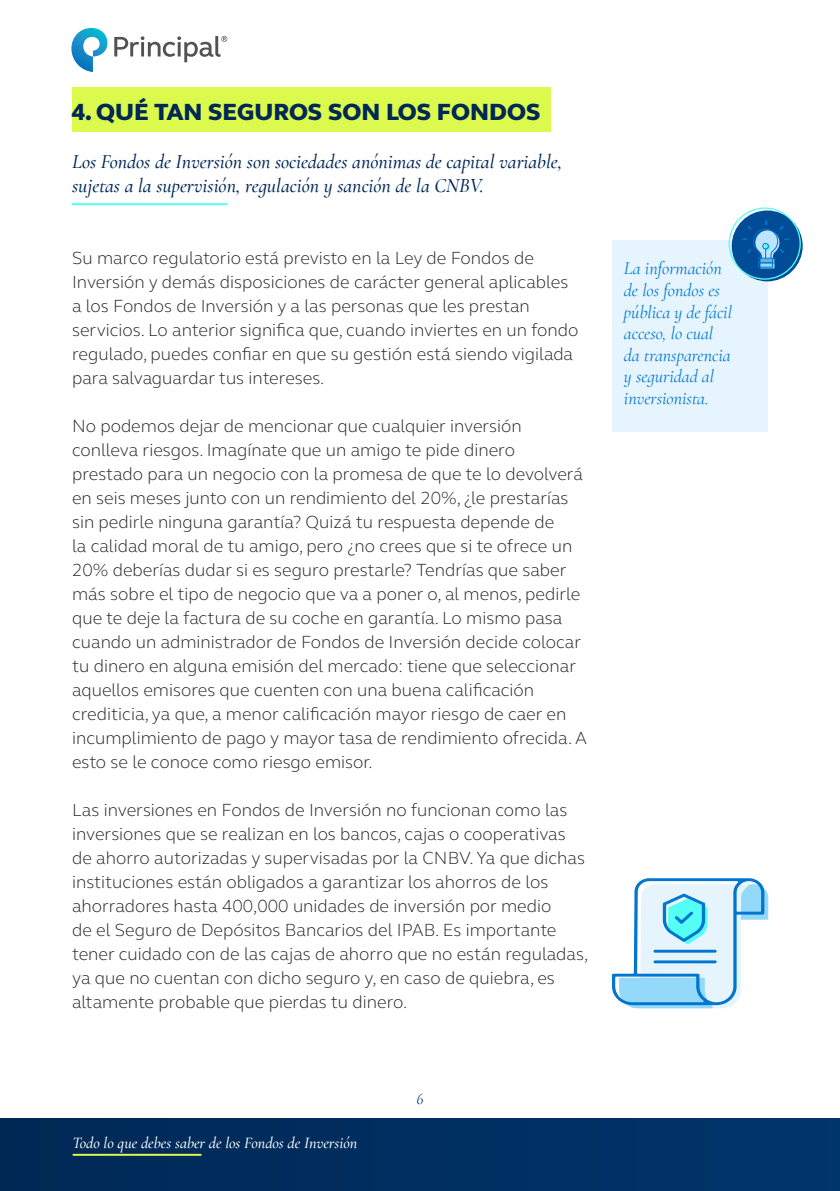
<style>
.page{position:relative;width:840px;height:1191px;background:#fff}
.page>*{position:absolute;margin:0;border:0;box-sizing:border-box;transform-origin:0 0}
.t1{font:800 24px "FS Elliot Pro";color:#002855}
.t2{font:italic 500 20px/24px "Cormorant Infant";color:#002855}
.t3{font:300 18px/24px "FS Elliot Pro";color:#222}
.t4{font:italic 18px/21.6px "Cormorant Infant";color:#0076cf}
.t5{font:italic 500 16px "Cormorant Infant";color:#fff}
.t6{font:italic 300 16px "Cormorant Infant";color:#002855}
</style>
<div class="page">
<div style="left:0;top:1119px;width:839px;height:72px;background:#002e61"></div>
<hr style="left:73px;top:1153px;width:128px;height:2px;background:#dcf94d">
<svg style="left:71px;top:28px;width:36px;height:44px"></svg>
<svg style="left:114px;top:36px;width:113px;height:26px"></svg>
<div style="left:72px;top:87px;width:478px;height:44px;background:#dcf94d"></div>
<div style="left:611px;top:240px;width:156px;height:192px;background:#e5f4fd"></div>
<svg style="left:731px;top:210px;width:71px;height:71px;background:#0f5fa1"></svg>
<div style="left:728px;top:207px;width:72px;height:73px;border:1px solid #55fff5;border-radius:50%"></div>
<svg style="left:742px;top:220px;width:46px;height:48px;background:#2a74b4"></svg>
<hr style="left:72px;top:203px;width:155px;height:2px;background:#55fff5">
<svg style="left:612px;top:878px;width:155px;height:130px"></svg>
<hr style="left:653px;top:949px;width:63px;height:3px;background:#0076cf;border-radius:2px">
<hr style="left:653px;top:960px;width:63px;height:3px;background:#0076cf;border-radius:2px">
<h1 class="t1" style="left:71px;top:96px;width:470px">4. QUÉ TAN SEGUROS SON LOS FONDOS</h1>
<p class="t2" style="left:72px;top:150px;width:491px">Los Fondos de Inversión son sociedades anónimas de capital variable, sujetas a la supervisión, regulación y sanción de la CNBV.</p>
<p class="t3" style="left:72px;top:245px;width:507px">Su marco regulatorio está previsto en la Ley de Fondos de Inversión y demás disposiciones de carácter general aplicables a los Fondos de Inversión y a las personas que les prestan servicios. Lo anterior significa que, cuando inviertes en un fondo regulado, puedes confiar en que su gestión está siendo vigilada para salvaguardar tus intereses.</p>
<p class="t3" style="left:72px;top:413px;width:516px">No podemos dejar de mencionar que cualquier inversión conlleva riesgos. Imagínate que un amigo te pide dinero prestado para un negocio con la promesa de que te lo devolverá en seis meses junto con un rendimiento del 20%, ¿le prestarías sin pedirle ninguna garantía? Quizá tu respuesta depende de<br>la calidad moral de tu amigo, pero ¿no crees que si te ofrece un 20% deberías dudar si es seguro prestarle? Tendrías que saber más sobre el tipo de negocio que va a poner o, al menos, pedirle que te deje la factura de su coche en garantía. Lo mismo pasa cuando un administrador de Fondos de Inversión decide colocar tu dinero en alguna emisión del mercado: tiene que seleccionar aquellos emisores que cuenten con una buena calificación crediticia, ya que, a menor calificación mayor riesgo de caer en incumplimiento de pago y mayor tasa de rendimiento ofrecida. A esto se le conoce como riesgo emisor.</p>
<p class="t3" style="left:72px;top:797px;width:517px">Las inversiones en Fondos de Inversión no funcionan como las inversiones que se realizan en los bancos, cajas o cooperativas de ahorro autorizadas y supervisadas por la CNBV. Ya que dichas instituciones están obligados a garantizar los ahorros de los ahorradores hasta 400,000 unidades de inversión por medio<br>de el Seguro de Depósitos Bancarios del IPAB. Es importante tener cuidado con de las cajas de ahorro que no están reguladas, ya que no cuentan con dicho seguro y, en caso de quiebra, es altamente probable que pierdas tu dinero.</p>
<p class="t5" style="left:72px;top:1133px;width:286px">Todo lo que debes saber de los Fondos de Inversión</p>
<p class="t6" style="left:416px;top:1089px;width:9px">6</p>
<p class="t4" style="left:623px;top:258px;width:109px">La información de los fondos es pública y de fácil acceso, lo cual da transparencia y seguridad al inversionista.</p>
</div>
